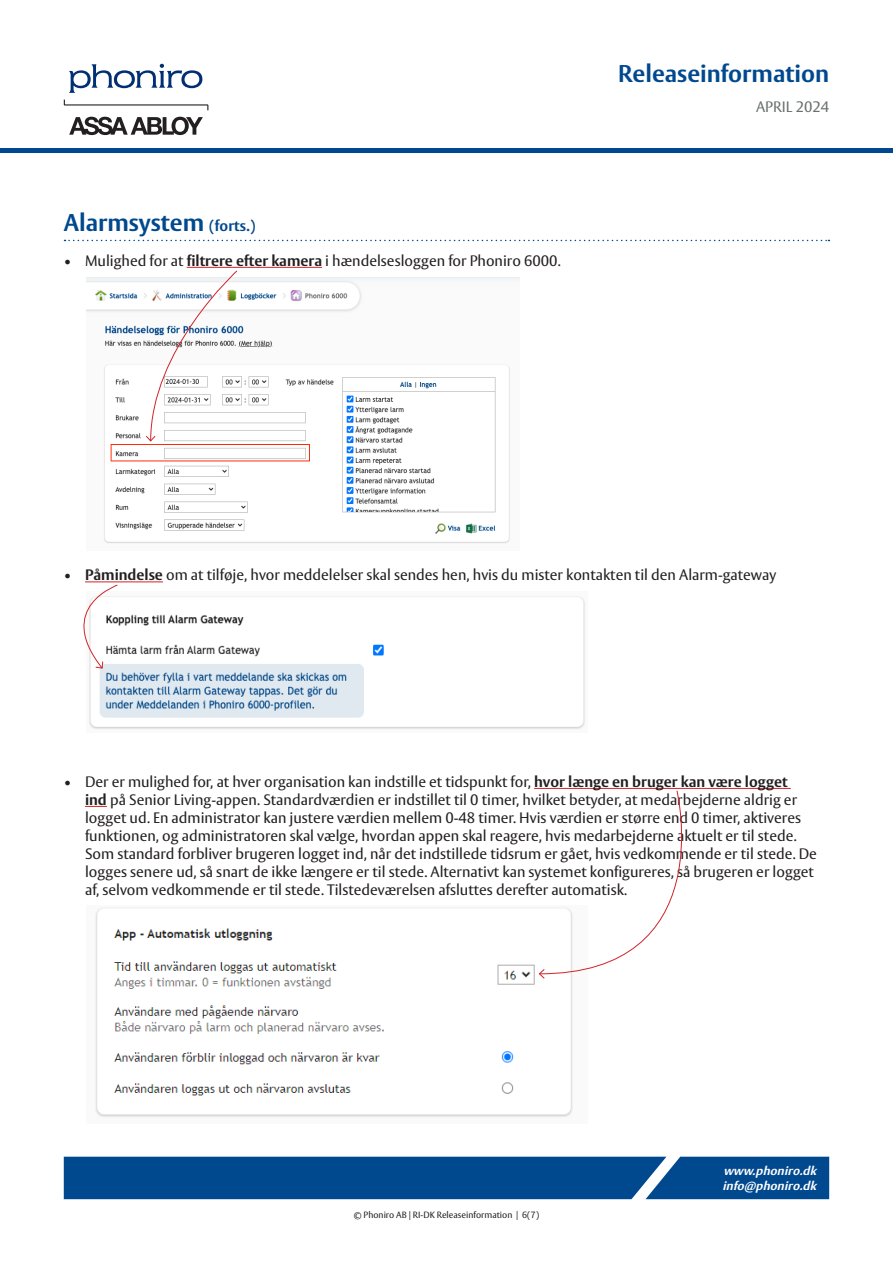
<style>
.page{position:relative;width:893px;height:1263px;background:#fff}
.page>*{position:absolute;margin:0;border:0;box-sizing:border-box;transform-origin:0 0}
.Header_1_DK{font:700 24px "ASSA Vesta";color:#01498e}
.t1{font:15px/18px "ASSA Vesta";color:#231f20}
.t2{font:15px "ASSA Vesta";color:#6b6f70}
.t3{font:italic 700 12px/14.4px "ASSA Vesta";color:#fff}
.t4{font:9px "ASSA Vesta";color:#231f20}
.s1{font-size:15px}
.s2{font-weight:700}
</style>
<div class="page">
<div style="left:64px;top:1157px;width:765px;height:42px;background:#01498e"></div>
<svg style="left:69px;top:117px;width:134px;height:18px"></svg>
<svg style="left:69px;top:64px;width:133px;height:29px"></svg>
<svg style="left:64px;top:100px;width:144px;height:10px"></svg>
<hr style="left:0;top:149px;width:893px;height:4px;background:#01498e">
<hr style="left:187px;top:267px;width:135px;height:1px;background:#d1232a">
<hr style="left:85px;top:582px;width:78px;height:1px;background:#d1232a">
<hr style="left:534px;top:788px;width:257px;height:1px;background:#d1232a">
<svg style="left:85px;top:806px;width:22px;height:1px"></svg>
<svg style="left:65px;top:240px;width:764px;height:1px"></svg>
<img style="left:87px;top:278px;width:433px;height:265px">
<img style="left:89px;top:596px;width:496px;height:133px">
<img style="left:95px;top:907px;width:478px;height:210px">
<svg style="left:146px;top:271px;width:91px;height:170px"></svg>
<svg style="left:83px;top:585px;width:35px;height:84px"></svg>
<svg style="left:539px;top:790px;width:144px;height:189px"></svg>
<p class="Header_1_DK" style="left:64px;top:208px;width:193px">Alarmsystem <span class="s1">(forts.)</span></p>
<p class="t1" style="left:64px;top:252px;width:499px">• Mulighed for at <span class="s2">filtrere efter kamera</span> i hændelsesloggen for Phoniro 6000.</p>
<h1 class="Header_1_DK" style="left:618px;top:59px;width:212px">Releaseinformation</h1>
<p class="t2" style="left:756px;top:98px;width:75px">APRIL 2024</p>
<p class="t1" style="left:64px;top:567px;width:714px">• <span class="s2">Påmindelse</span> om at tilføje, hvor meddelelser skal sendes hen, hvis du mister kontakten til den Alarm-gateway</p>
<p class="t1" style="left:85px;top:773px;width:733px;text-indent:-21px">• Der er mulighed for, at hver organisation kan indstille et tidspunkt for, <span class="s2">hvor længe en bruger kan være logget<br>ind</span> på Senior Living-appen. Standardværdien er indstillet til 0 timer, hvilket betyder, at medarbejderne aldrig er logget ud. En administrator kan justere værdien mellem 0-48 timer. Hvis værdien er større end 0 timer, aktiveres funktionen, og administratoren skal vælge, hvordan appen skal reagere, hvis medarbejderne aktuelt er til stede.<br>Som standard forbliver brugeren logget ind, når det indstillede tidsrum er gået, hvis vedkommende er til stede. De logges senere ud, så snart de ikke længere er til stede. Alternativt kan systemet konfigureres, så brugeren er logget af, selvom vedkommende er til stede. Tilstedeværelsen afsluttes derefter automatisk.</p>
<p class="t4" style="left:354px;top:1209px;width:187px">© Phoniro AB | RI-DK Releaseinformation | 6(7)</p>
<p class="t3" style="left:722px;top:1164px;width:99px">www.phoniro.dk info@phoniro.dk</p>
</div>
